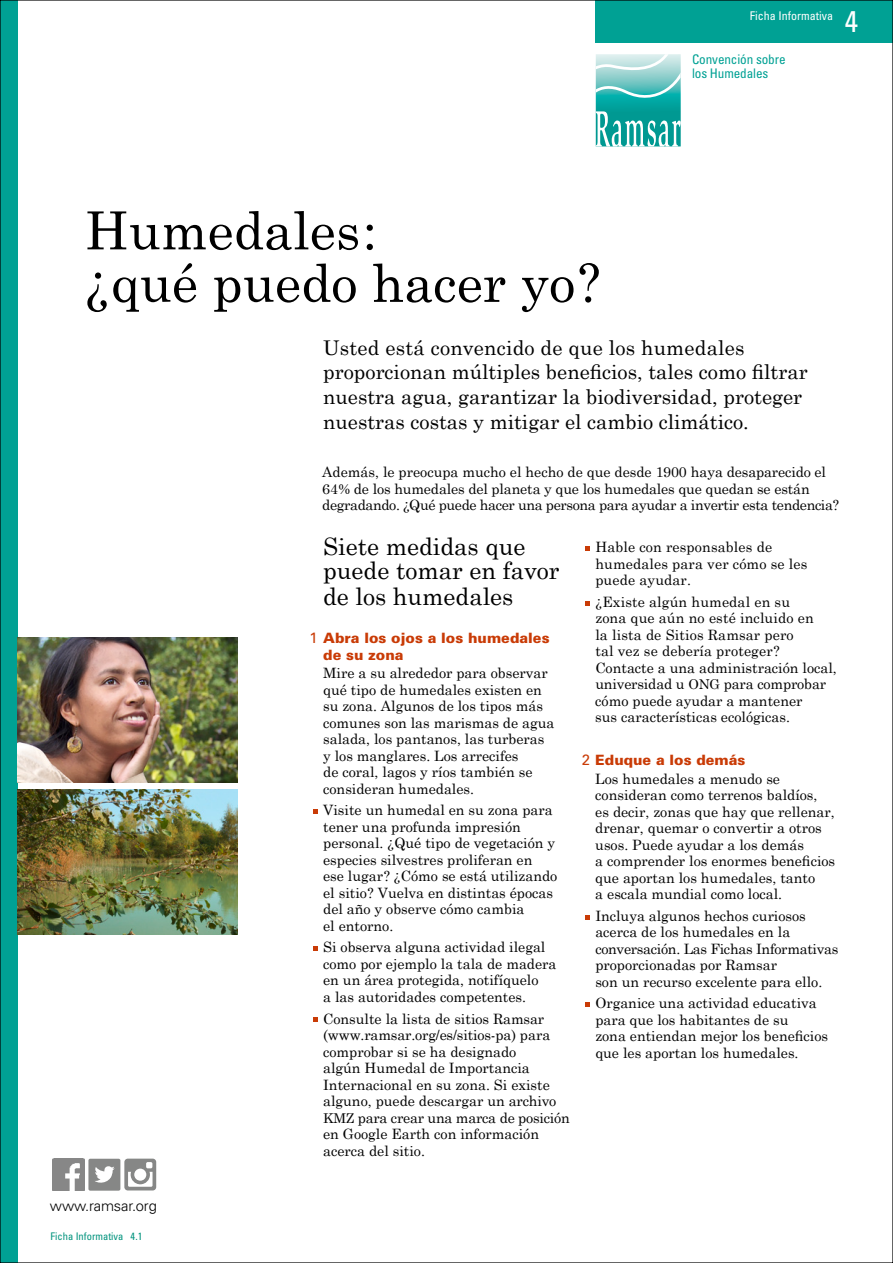
<style>
.page{position:relative;width:893px;height:1263px;background:#fff}
.page>*{position:absolute;margin:0;border:0;box-sizing:border-box;transform-origin:0 0}
.t1{font:52.5px/52.5px "Century Schoolbook";color:#000}
.t2{font:condensed 30px "Univers LT Std";color:#fff}
.t3{font:24px/24.8px "Century Schoolbook";color:#000}
.t4{font:20.25px/24.6px "Century Schoolbook";color:#000}
.t5{font:300 14.7px "Univers LT Std";letter-spacing:-.01em;color:#000}
.t6{font:14.25px/16.5px "Century Schoolbook";color:#000}
.t7{font:900 14.25px/16.5px "Univers LT Std";color:#c93b06}
.t8{font:condensed 13.2px/14.4px "Univers LT Std";letter-spacing:-.01em;color:#00a194}
.t9{font:condensed 12px "Univers LT Std";color:#fff}
.t10{font:condensed 10.5px "Univers LT Std";color:#00937d}
.s1{font-weight:400;font-size:15px}
.s2{font-size:13.5px}
</style>
<div class="page">
<div style="left:0;top:0;width:17px;height:1263px;background:#00a194"></div>
<div style="left:595px;top:0;width:298px;height:43px;background:#00a194"></div>
<svg style="left:313px;top:809px;width:5px;height:5px"></svg>
<svg style="left:313px;top:946px;width:5px;height:5px"></svg>
<svg style="left:313px;top:1017px;width:5px;height:5px"></svg>
<svg style="left:585px;top:546px;width:5px;height:5px"></svg>
<svg style="left:585px;top:601px;width:5px;height:5px"></svg>
<svg style="left:585px;top:915px;width:5px;height:4px"></svg>
<svg style="left:585px;top:1002px;width:5px;height:5px"></svg>
<img style="left:17px;top:789px;width:220px;height:145px">
<div style="left:88px;top:1159px;width:32px;height:32px;background:#868786;border-radius:2px"></div>
<svg style="left:95px;top:1166px;width:20px;height:17px"></svg>
<div style="left:124px;top:1158px;width:32px;height:32px;background:#868786;border-radius:3px"></div>
<div style="left:128px;top:1162px;width:25px;height:25px;background:#fff"></div>
<div style="left:131px;top:1165px;width:19px;height:19px;background:#868786;border-radius:50%"></div>
<div style="left:134px;top:1168px;width:12px;height:13px;background:#fff;border-radius:50%"></div>
<svg style="left:128px;top:1162px;width:25px;height:10px"></svg>
<img style="left:52px;top:1158px;width:32px;height:32px">
<svg style="left:596px;top:54px;width:85px;height:92px;background:#64c3bf"></svg>
<img style="left:17px;top:637px;width:220px;height:146px">
<p class="t9" style="left:750px;top:8px;width:85px">Ficha Informativa</p>
<h2 class="t2" style="left:845px;top:3px;width:15px">4</h2>
<p class="t8" style="left:692px;top:52px;width:95px">Convención sobre los Humedales</p>
<h1 class="t1" style="left:85px;top:203px;width:517px">Humedales:<br>¿qué puedo hacer yo?</h1>
<h3 class="t4" style="left:323px;top:335px;width:486px">Usted está convencido de que los humedales proporcionan múltiples beneficios, tales como filtrar nuestra agua, garantizar la biodiversidad, proteger nuestras costas y mitigar el cambio climático.</h3>
<p class="t6" style="left:322px;top:463px;width:518px">Además, le preocupa mucho el hecho de que desde 1900 haya desaparecido el<br>64% de los humedales del planeta y que los humedales que quedan se están degradando. ¿Qué puede hacer una persona para ayudar a invertir esta tendencia?</p>
<p class="t5" style="left:50px;top:1197px;width:108px">www.ramsar.org</p>
<p class="t10" style="left:51px;top:1229px;width:93px">Ficha Informativa 4.1</p>
<h3 class="t3" style="left:323px;top:534px;width:238px">Siete medidas que puede tomar en favor de los humedales</h3>
<p class="t7" style="left:323px;top:629px;width:228px;text-indent:-14px"><span class="s1">1</span> Abra los ojos a los humedales de su zona</p>
<p class="t6" style="left:323px;top:664px;width:233px">Mire a su alrededor para observar qué tipo de humedales existen en su zona. Algunos de los tipos más comunes son las marismas de agua salada, los pantanos, las turberas y los manglares. Los arrecifes<br>de coral, lagos y ríos también se consideran humedales.</p>
<p class="t6" style="left:323px;top:801px;width:236px">Visite un humedal en su zona para tener una profunda impresión personal. ¿Qué tipo de vegetación y especies silvestres proliferan en<br>ese lugar? ¿Cómo se está utilizando el sitio? Vuelva en distintas épocas del año y observe cómo cambia<br>el entorno.</p>
<p class="t6" style="left:323px;top:939px;width:235px">Si observa alguna actividad ilegal como por ejemplo la tala de madera en un área protegida, notifíquelo<br>a las autoridades competentes.</p>
<p class="t6" style="left:323px;top:1010px;width:248px">Consulte la lista de sitios Ramsar (www.ramsar.org/es/sitios-pa) para comprobar si se ha designado<br>algún Humedal de Importancia<br>Internacional en su zona. Si existe alguno, puede descargar un archivo<br><span class="s2">KMZ</span> para crear una marca de posición en Google Earth con información acerca del sitio.</p>
<p class="t6" style="left:595px;top:539px;width:214px">Hable con responsables de humedales para ver cómo se les puede ayudar.</p>
<p class="t6" style="left:595px;top:593px;width:243px">¿Existe algún humedal en su<br>zona que aún no esté incluido en<br>la lista de Sitios Ramsar pero<br>tal vez se debería proteger?<br>Contacte a una administración local, universidad u <span class="s2">ONG</span> para comprobar cómo puede ayudar a mantener<br>sus características ecológicas.</p>
<p class="t7" style="left:582px;top:751px;width:165px"><span class="s1">2</span> Eduque a los demás</p>
<p class="t6" style="left:595px;top:770px;width:241px">Los humedales a menudo se consideran como terrenos baldíos,<br>es decir, zonas que hay que rellenar, drenar, quemar o convertir a otros usos. Puede ayudar a los demás<br>a comprender los enormes beneficios que aportan los humedales, tanto<br>a escala mundial como local.</p>
<p class="t6" style="left:595px;top:907px;width:245px">Incluya algunos hechos curiosos acerca de los humedales en la conversación. Las Fichas Informativas proporcionadas por Ramsar<br>son un recurso excelente para ello.</p>
<p class="t6" style="left:595px;top:994px;width:234px">Organice una actividad educativa para que los habitantes de su<br>zona entiendan mejor los beneficios que les aportan los humedales.</p>
</div>
